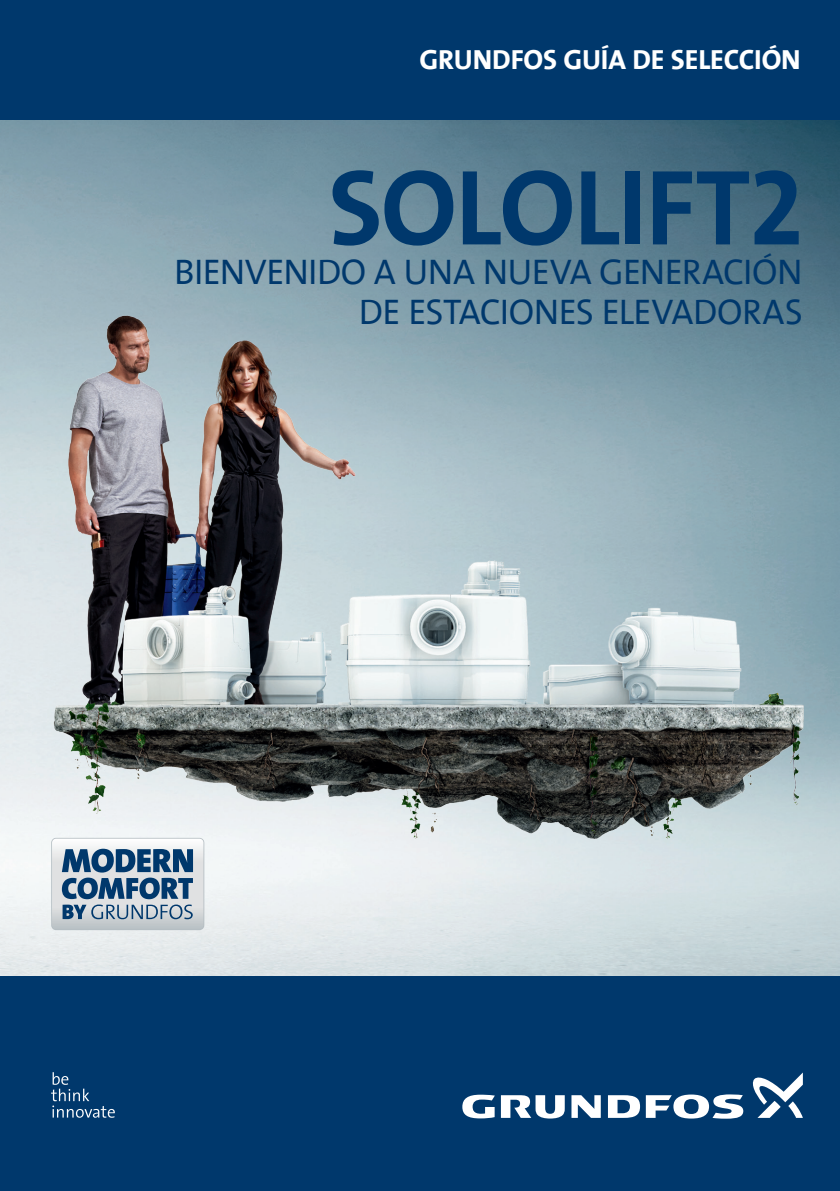
<style>
.page{position:relative;width:840px;height:1191px;background:#fff}
.page>*{position:absolute;margin:0;border:0;box-sizing:border-box;transform-origin:0 0}
.t1{font:700 108px "Grundfos The Sans V2";letter-spacing:-.015em;color:#00386c}
.t2{font:36px/40px "Grundfos The Sans";letter-spacing:-.02em;color:#00386c;text-align:right}
.t3{font:700 28px "Grundfos The Sans";letter-spacing:-.005em;color:#fff}
</style>
<div class="page">
<img style="left:0;top:119px;width:838px;height:857px">
<img style="left:0;top:192px;width:839px;height:738px">
<div style="left:0;top:0;width:839px;height:119px;background:#00386c"></div>
<div style="left:0;top:976px;width:839px;height:215px;background:#00386c"></div>
<svg style="left:571px;top:1095px;width:29px;height:22px"></svg>
<svg style="left:500px;top:1095px;width:64px;height:23px"></svg>
<svg style="left:608px;top:1095px;width:31px;height:22px"></svg>
<svg style="left:462px;top:1094px;width:32px;height:24px"></svg>
<svg style="left:645px;top:1094px;width:97px;height:24px"></svg>
<svg style="left:752px;top:1073px;width:50px;height:44px"></svg>
<svg style="left:51px;top:1072px;width:64px;height:45px"></svg>
<div style="left:51px;top:838px;width:153px;height:92px;border:2px solid #b5bec3;border-radius:4px"></div>
<svg style="left:52px;top:838px;width:151px;height:91px;background:#94a8ba"></svg>
<p class="t3" style="left:419px;top:45px;width:382px">GRUNDFOS GUÍA DE SELECCIÓN</p>
<h1 class="t1" style="left:328px;top:138px;width:476px">SOLOLIFT2</h1>
<p class="t2" style="left:174px;top:254px;width:630px">BIENVENIDO A UNA NUEVA GENERACIÓN<br>DE ESTACIONES ELEVADORAS</p>
</div>
